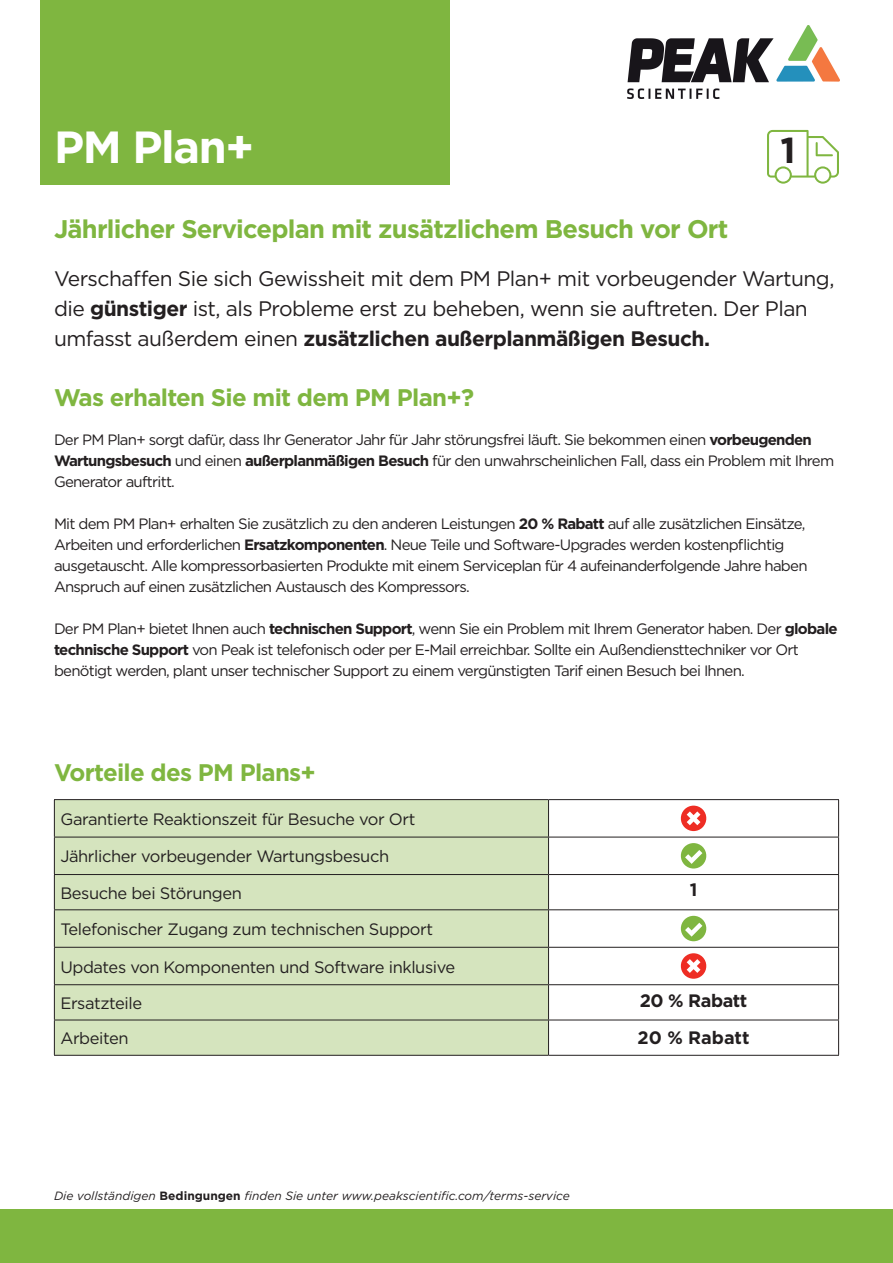
<style>
.page{position:relative;width:893px;height:1263px;background:#fff}
.page>*{position:absolute;margin:0;border:0;box-sizing:border-box;transform-origin:0 0}
.t1{font:700 45px "Gotham";letter-spacing:-.03em;color:#fff}
.t2{font:700 36px "Gotham";color:#231f20}
.t3{font:700 25.5px "Gotham";letter-spacing:-.03em;color:#7fb640}
.t4{font:700 24px "Gotham";letter-spacing:-.03em;color:#7fb640}
.t5{font:21px/30px "Gotham";letter-spacing:-.025em;color:#231f20}
.t6{font:700 18px "Gotham";letter-spacing:-.015em;color:#231f20}
.t7{font:16.5px "Gotham";letter-spacing:-.025em;color:#231f20}
.t8{font:15px/21px "Gotham";letter-spacing:-.05em;color:#231f20}
.t9{font:italic 12px "Gotham";color:#231f20}
.s1{font-weight:700}
.s2{font-weight:700;font-style:normal}
</style>
<div class="page">
<div style="left:40px;top:0;width:409px;height:185px;background:#7fb640"></div>
<div style="left:0;top:1209px;width:893px;height:54px;background:#7fb640"></div>
<div style="left:55px;top:800px;width:493px;height:255px;background:#d5e4be"></div>
<hr style="left:54px;top:799px;width:495px;height:1px;background:#231f20">
<hr style="left:54px;top:800px;width:1px;height:37px;background:#231f20">
<hr style="left:549px;top:799px;width:290px;height:1px;background:#231f20">
<hr style="left:548px;top:800px;width:1px;height:37px;background:#231f20">
<hr style="left:838px;top:800px;width:1px;height:37px;background:#231f20">
<hr style="left:54px;top:837px;width:495px;height:1px;background:#231f20">
<hr style="left:54px;top:837px;width:1px;height:37px;background:#231f20">
<hr style="left:549px;top:837px;width:290px;height:1px;background:#231f20">
<hr style="left:548px;top:837px;width:1px;height:37px;background:#231f20">
<hr style="left:838px;top:837px;width:1px;height:37px;background:#231f20">
<hr style="left:54px;top:874px;width:495px;height:1px;background:#231f20">
<hr style="left:54px;top:875px;width:1px;height:34px;background:#231f20">
<hr style="left:549px;top:874px;width:290px;height:1px;background:#231f20">
<hr style="left:548px;top:875px;width:1px;height:34px;background:#231f20">
<hr style="left:838px;top:875px;width:1px;height:34px;background:#231f20">
<hr style="left:54px;top:909px;width:495px;height:1px;background:#231f20">
<hr style="left:54px;top:910px;width:1px;height:37px;background:#231f20">
<hr style="left:549px;top:909px;width:290px;height:1px;background:#231f20">
<hr style="left:548px;top:910px;width:1px;height:37px;background:#231f20">
<hr style="left:838px;top:910px;width:1px;height:37px;background:#231f20">
<hr style="left:54px;top:947px;width:495px;height:1px;background:#231f20">
<hr style="left:54px;top:948px;width:1px;height:36px;background:#231f20">
<hr style="left:549px;top:947px;width:290px;height:1px;background:#231f20">
<hr style="left:548px;top:948px;width:1px;height:36px;background:#231f20">
<hr style="left:838px;top:948px;width:1px;height:36px;background:#231f20">
<hr style="left:54px;top:984px;width:495px;height:1px;background:#231f20">
<hr style="left:54px;top:985px;width:1px;height:35px;background:#231f20">
<hr style="left:549px;top:984px;width:290px;height:1px;background:#231f20">
<hr style="left:548px;top:985px;width:1px;height:35px;background:#231f20">
<hr style="left:838px;top:985px;width:1px;height:35px;background:#231f20">
<hr style="left:54px;top:1020px;width:495px;height:1px;background:#231f20">
<hr style="left:54px;top:1020px;width:1px;height:35px;background:#231f20">
<hr style="left:549px;top:1020px;width:290px;height:1px;background:#231f20">
<hr style="left:548px;top:1020px;width:1px;height:35px;background:#231f20">
<hr style="left:838px;top:1020px;width:1px;height:35px;background:#231f20">
<hr style="left:54px;top:1055px;width:495px;height:1px;background:#231f20">
<hr style="left:549px;top:1055px;width:290px;height:1px;background:#231f20">
<svg style="left:680px;top:806px;width:27px;height:25px"></svg>
<svg style="left:680px;top:843px;width:27px;height:25px"></svg>
<svg style="left:680px;top:916px;width:27px;height:25px"></svg>
<svg style="left:680px;top:953px;width:27px;height:26px"></svg>
<svg style="left:767px;top:130px;width:72px;height:54px"></svg>
<img style="left:628px;top:25px;width:211px;height:73px">
<h1 class="t1" style="left:54px;top:121px;width:202px">PM Plan+</h1>
<h2 class="t2" style="left:781px;top:130px;width:17px">1</h2>
<h3 class="t3" style="left:54px;top:214px;width:676px">Jährlicher Serviceplan mit zusätzlichem Besuch vor Ort</h3>
<h3 class="t5" style="left:54px;top:263px;width:782px">Verschaffen Sie sich Gewissheit mit dem PM Plan+ mit vorbeugender Wartung, die <span class="s1">günstiger</span> ist, als Probleme erst zu beheben, wenn sie auftreten. Der Plan umfasst außerdem einen <span class="s1">zusätzlichen außerplanmäßigen Besuch.</span></h3>
<h3 class="t4" style="left:54px;top:384px;width:422px">Was erhalten Sie mit dem PM Plan+?</h3>
<p class="t8" style="left:54px;top:429px;width:782px">Der PM Plan+ sorgt dafür, dass Ihr Generator Jahr für Jahr störungsfrei läuft. Sie bekommen einen <span class="s1">vorbeugenden<br>Wartungsbesuch</span> und einen <span class="s1">außerplanmäßigen Besuch</span> für den unwahrscheinlichen Fall, dass ein Problem mit Ihrem<br>Generator auftritt.</p>
<p class="t8" style="left:54px;top:513px;width:755px">Mit dem PM Plan+ erhalten Sie zusätzlich zu den anderen Leistungen <span class="s1">20 % Rabatt</span> auf alle zusätzlichen Einsätze, Arbeiten und erforderlichen <span class="s1">Ersatzkomponenten</span>. Neue Teile und Software-Upgrades werden kostenpflichtig ausgetauscht. Alle kompressorbasierten Produkte mit einem Serviceplan für 4 aufeinanderfolgende Jahre haben Anspruch auf einen zusätzlichen Austausch des Kompressors.</p>
<p class="t8" style="left:54px;top:618px;width:785px">Der PM Plan+ bietet Ihnen auch <span class="s1">technischen Support</span>, wenn Sie ein Problem mit Ihrem Generator haben. Der <span class="s1">globale technische Support</span> von Peak ist telefonisch oder per E-Mail erreichbar. Sollte ein Außendiensttechniker vor Ort benötigt werden, plant unser technischer Support zu einem vergünstigten Tarif einen Besuch bei Ihnen.</p>
<h3 class="t4" style="left:54px;top:759px;width:263px">Vorteile des PM Plans+</h3>
<p class="t7" style="left:60px;top:808px;width:356px">Garantierte Reaktionszeit für Besuche vor Ort</p>
<p class="t7" style="left:60px;top:846px;width:330px">Jährlicher vorbeugender Wartungsbesuch</p>
<p class="t7" style="left:60px;top:882px;width:183px">Besuche bei Störungen</p>
<p class="t6" style="left:690px;top:879px;width:9px">1</p>
<p class="t7" style="left:60px;top:919px;width:374px">Telefonischer Zugang zum technischen Support</p>
<p class="t7" style="left:60px;top:956px;width:396px">Updates von Komponenten und Software inklusive</p>
<p class="t7" style="left:60px;top:992px;width:83px">Ersatzteile</p>
<p class="t6" style="left:640px;top:991px;width:109px">20 % Rabatt</p>
<p class="t7" style="left:60px;top:1028px;width:70px">Arbeiten</p>
<p class="t6" style="left:638px;top:1027px;width:113px">20 % Rabatt</p>
<p class="t9" style="left:54px;top:1189px;width:517px">Die vollständigen <span class="s2">Bedingungen</span> finden Sie unter www.peakscientific.com/terms-service</p>
</div>
